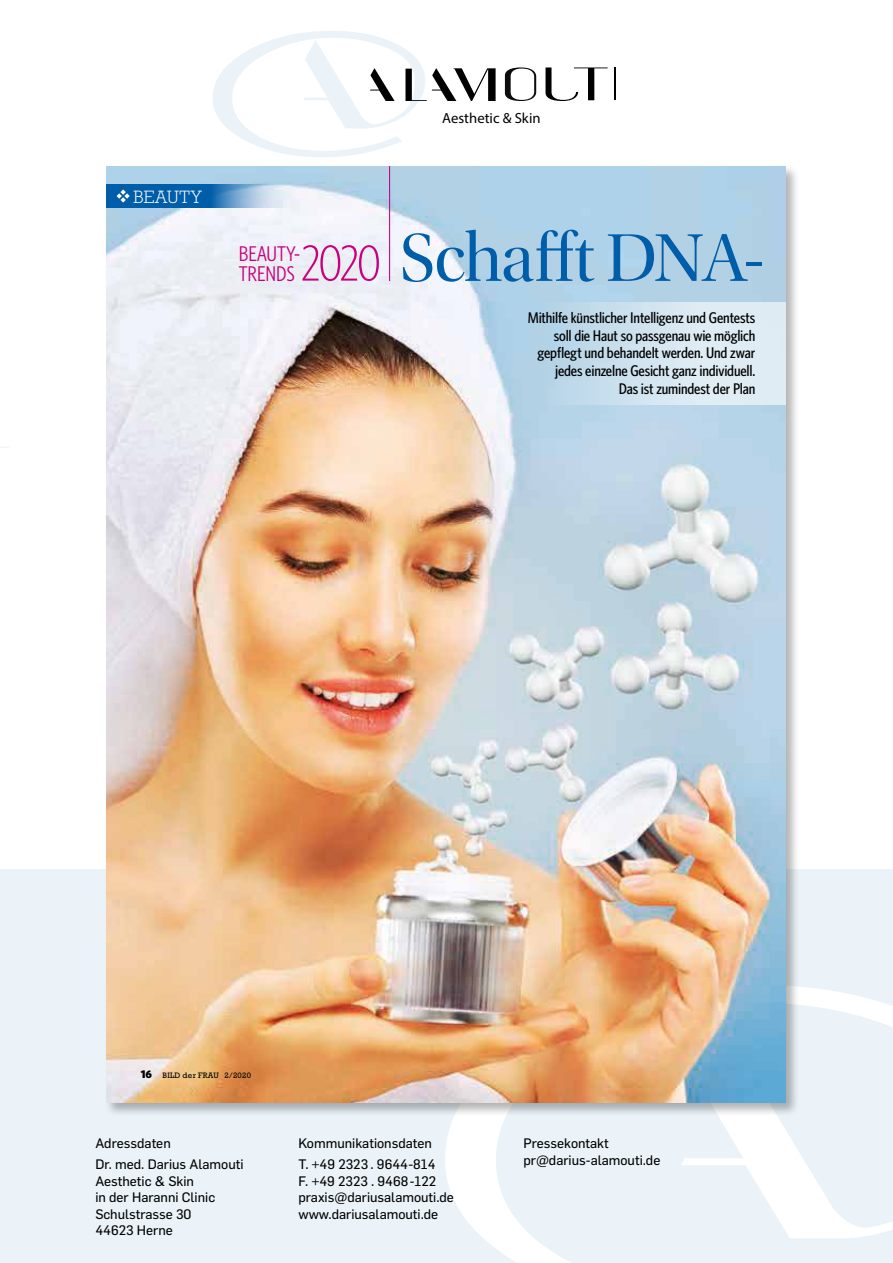
<style>
.page{position:relative;width:893px;height:1263px;background:#fff}
.page>*{position:absolute;margin:0;border:0;box-sizing:border-box;transform-origin:0 0}
.t1{font:70.5px "Utopia Std Disp";letter-spacing:-.025em;color:#005da9}
.t2{font:300 50.7px "Whitney Condensed";color:#c7017f}
.t3{font:21.3px/19.2px "Whitney Condensed";letter-spacing:-.005em;color:#c7017f}
.t4{font:300 18.15px "Rockwell Std";letter-spacing:.035em;color:#fff}
.t5{font:500 15.45px/17.5px "Whitney Condensed";letter-spacing:-.01em;color:#000;text-align:right;scale:1.05 1}
.t6{font:14.7px "Myriad Pro";color:#000}
.t7{font:13.5px/16.5px "Flama Basic";color:#000}
.t8{font:7.95px "Rockwell Std";letter-spacing:.035em;color:#000}
.s1{font-family:"Whitney";font-weight:900;font-size:11.25px}
</style>
<div class="page">
<div style="left:0;top:870px;width:893px;height:393px;background:#ebf3f8"></div>
<svg style="left:445px;top:987px;width:448px;height:276px"></svg>
<hr style="left:614px;top:67px;width:1px;height:33px;background:#000">
<svg style="left:546px;top:67px;width:62px;height:34px"></svg>
<svg style="left:213px;top:31px;width:283px;height:126px"></svg>
<svg style="left:505px;top:67px;width:32px;height:34px"></svg>
<div style="left:104px;top:165px;width:696px;height:952px;background:#000;opacity:.3"></div>
<img style="left:106px;top:167px;width:680px;height:935px">
<div style="left:529px;top:302px;width:257px;height:103px;background:linear-gradient(to right,#b5d4e7,#eaf3f7)"></div>
<hr style="left:389px;top:167px;width:1px;height:114px;background:#c7017f">
<svg style="left:106px;top:184px;width:196px;height:24px;background:#4c8cc2"></svg>
<svg style="left:117px;top:189px;width:13px;height:14px"></svg>
<h3 class="t4" style="left:133px;top:186px;width:70px">BEAUTY</h3>
<p class="t6" style="left:442px;top:109px;width:100px">Aesthetic &amp; Skin</p>
<h2 class="t2" style="left:301px;top:233px;width:81px">2020</h2>
<h3 class="t3" style="left:239px;top:244px;width:63px">BEAUTY-<br>TRENDS</h3>
<h1 class="t1" style="left:400px;top:221px;width:493px">Schafft DNA- Ko</h1>
<p class="t5" style="left:528px;top:308px;width:218px">Mithilfe künstlicher Intelligenz und Gentests soll die Haut so passgenau wie möglich gepflegt und behandelt werden. Und zwar jedes einzelne Gesicht ganz individuell.<br>Das ist zumindest der Plan</p>
<p class="t8" style="left:141px;top:1071px;width:112px"><span class="s1">16</span> BILD der FRAU 2/2020</p>
<p class="t7" style="left:95px;top:1132px;width:150px;line-height:21px">Adressdaten<br>Dr. med. Darius Alamouti</p>
<p class="t7" style="left:95px;top:1172px;width:121px">Aesthetic &amp; Skin<br>in der Haranni Clinic<br>Schulstrasse 30<br>44623 Herne</p>
<p class="t7" style="left:298px;top:1132px;width:139px;line-height:21px">Kommunikationsdaten<br>T. +49 2323 . 9644-814</p>
<p class="t7" style="left:298px;top:1172px;width:157px">F. +49 2323 . 9468-122 praxis@dariusalamouti.de www.dariusalamouti.de</p>
<p class="t7" style="left:523px;top:1134px;width:138px">Pressekontakt pr@darius-alamouti.de</p>
</div>
